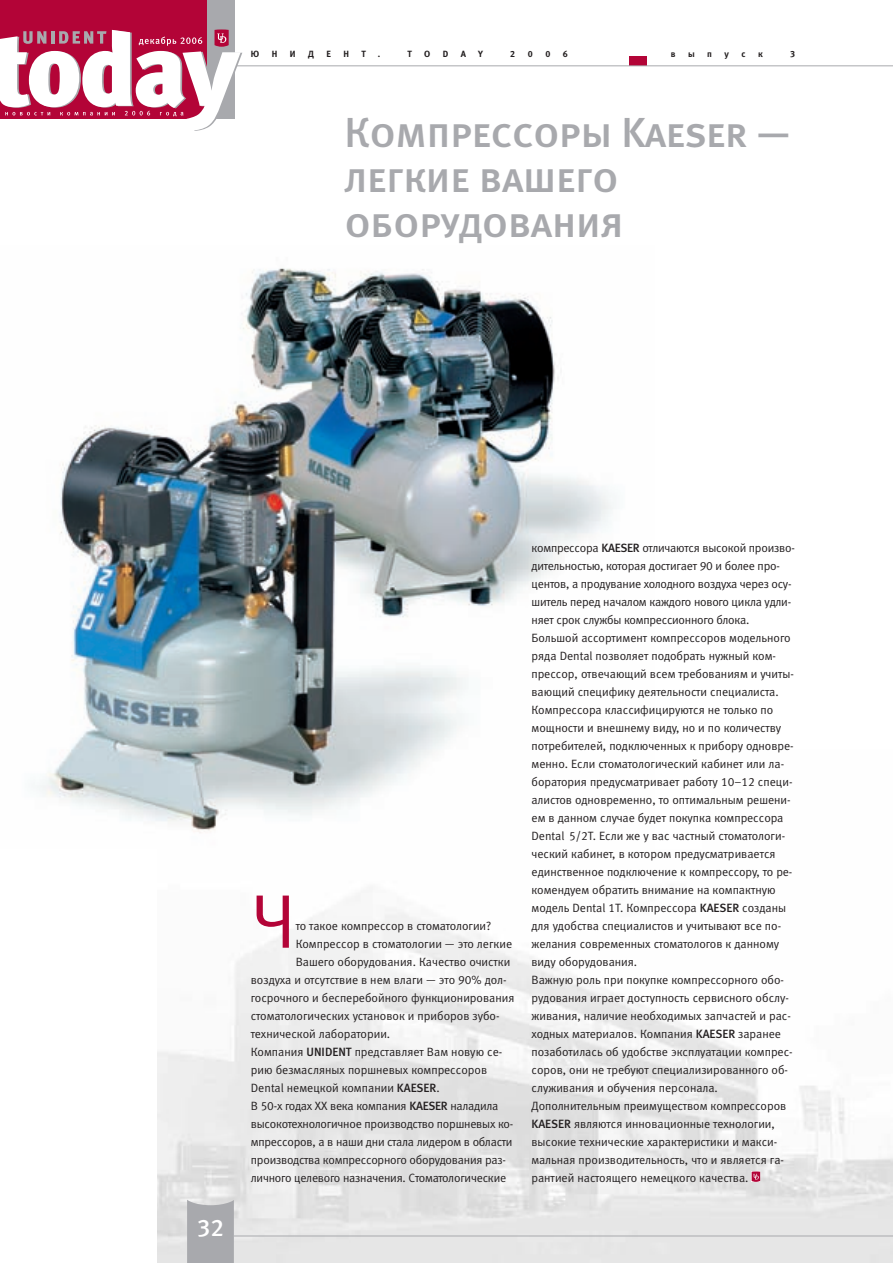
<style>
.page{position:relative;width:893px;height:1263px;background:#fff}
.page>*{position:absolute;margin:0;border:0;box-sizing:border-box;transform-origin:0 0}
.t1{font:76.05px "Meta Normal LFC";color:#b30437}
.t2{font:42px/45px "Meta Medium Caps LFC";letter-spacing:-.015em;color:#a8a9ad}
.t3{font:24px "Meta Medium LFC";color:#fff}
.t4{font:12px/18px "Meta Normal LFC";color:#231f20}
.t5{font:9px "Meta Bold LFC";color:#231f20}
.s1{font-family:"Meta Medium LFC"}
</style>
<div class="page">
<img style="left:37px;top:268px;width:577px;height:577px">
<div style="left:629px;top:57px;width:17px;height:9px;background:#b30437"></div>
<hr style="left:0;top:65px;width:893px;height:1px;background:#a8a9ad">
<hr style="left:234px;top:1235px;width:659px;height:1px;background:#a8a9ad">
<div style="left:187px;top:1200px;width:47px;height:63px;background:#a8a9ad"></div>
<div style="left:0;top:0;width:235px;height:119px;background:#b30437"></div>
<div style="left:208px;top:0;width:27px;height:119px;background:#a8a9ad"></div>
<svg style="left:0;top:29px;width:242px;height:102px"></svg>
<svg style="left:752px;top:1171px;width:8px;height:11px"></svg>
<p class="t5" style="left:251px;top:51px;width:10px">Ю</p>
<p class="t5" style="left:272px;top:51px;width:7px">Н</p>
<p class="t5" style="left:290px;top:51px;width:7px">И</p>
<p class="t5" style="left:308px;top:51px;width:7px">Д</p>
<p class="t5" style="left:327px;top:51px;width:6px">Е</p>
<p class="t5" style="left:344px;top:51px;width:7px">Н</p>
<p class="t5" style="left:362px;top:51px;width:6px">Т</p>
<p class="t5" style="left:378px;top:51px;width:4px">.</p>
<p class="t5" style="left:407px;top:51px;width:6px">T</p>
<p class="t5" style="left:424px;top:51px;width:8px">O</p>
<p class="t5" style="left:443px;top:51px;width:7px">D</p>
<p class="t5" style="left:461px;top:51px;width:7px">A</p>
<p class="t5" style="left:478px;top:51px;width:6px">Y</p>
<p class="t5" style="left:510px;top:51px;width:7px">2</p>
<p class="t5" style="left:528px;top:51px;width:7px">0</p>
<p class="t5" style="left:545px;top:51px;width:7px">0</p>
<p class="t5" style="left:563px;top:51px;width:7px">6</p>
<p class="t5" style="left:671px;top:51px;width:6px">в</p>
<p class="t5" style="left:688px;top:51px;width:8px">ы</p>
<p class="t5" style="left:707px;top:51px;width:6px">п</p>
<p class="t5" style="left:725px;top:51px;width:6px">у</p>
<p class="t5" style="left:741px;top:51px;width:6px">с</p>
<p class="t5" style="left:758px;top:51px;width:6px">к</p>
<p class="t5" style="left:790px;top:51px;width:7px">3</p>
<h2 class="t2" style="left:344px;top:114px;width:448px">Компрессоры Kaeser — легкие вашего оборудования</h2>
<h3 class="t3" style="left:197px;top:1219px;width:28px">32</h3>
<h1 class="t1" style="left:251px;top:895px;width:46px">Ч</h1>
<p class="t4" style="left:296px;top:918px;width:197px">то такое компрессор в стоматологии?</p>
<p class="t4" style="left:296px;top:936px;width:218px">Компрессор в стоматологии — это легкие</p>
<p class="t4" style="left:296px;top:954px;width:216px">Вашего оборудования. Качество очистки</p>
<p class="t4" style="left:251px;top:972px;width:257px">воздуха и отсутствие в нем влаги — это 90% дол-</p>
<p class="t4" style="left:251px;top:990px;width:265px">госрочного и бесперебойного функционирования</p>
<p class="t4" style="left:251px;top:1008px;width:250px">стоматологических установок и приборов зубо-</p>
<p class="t4" style="left:251px;top:1026px;width:141px">технической лаборатории.</p>
<p class="t4" style="left:251px;top:1044px;width:253px">Компания <span class="s1">UNIDENT</span> представляет Вам новую се-</p>
<p class="t4" style="left:251px;top:1062px;width:238px">рию безмасляных поршневых компрессоров</p>
<p class="t4" style="left:251px;top:1080px;width:190px">Dental немецкой компании <span class="s1">KAESER</span>.</p>
<p class="t4" style="left:251px;top:1098px;width:249px">В 50-х годах XX века компания <span class="s1">KAESER</span> наладила</p>
<p class="t4" style="left:251px;top:1116px;width:264px">высокотехнологичное производство поршневых ко-</p>
<p class="t4" style="left:251px;top:1134px;width:263px">мпрессоров, а в наши дни стала лидером в области</p>
<p class="t4" style="left:251px;top:1152px;width:257px">производства компрессорного оборудования раз-</p>
<p class="t4" style="left:251px;top:1170px;width:257px">личного целевого назначения. Стоматологические</p>
<p class="t4" style="left:531px;top:540px;width:265px">компрессора <span class="s1">KAESER</span> отличаются высокой произво&shy;дительностью, которая достигает 90 и более про&shy;центов, а продувание холодного воздуха через осу&shy;шитель перед началом каждого нового цикла удли&shy;няет срок службы компрессионного блока.<br>Большой ассортимент компрессоров модельного ряда Dental позволяет подобрать нужный ком&shy;прессор, отвечающий всем требованиям и учиты&shy;вающий специфику деятельности специалиста.<br>Компрессора классифицируются не только по мощности и внешнему виду, но и по количеству потребителей, подключенных к прибору одновре&shy;менно. Если стоматологический кабинет или ла&shy;боратория предусматривает работу 10–12 специ&shy;алистов одновременно, то оптимальным решени&shy;ем в данном случае будет покупка компрессора Dental 5/2T. Если же у вас частный стоматологи&shy;ческий кабинет, в котором предусматривается единственное подключение к компрессору, то ре&shy;комендуем обратить внимание на компактную модель Dental 1T. Компрессора <span class="s1">KAESER</span> созданы для удобства специалистов и учитывают все по&shy;желания современных стоматологов к данному виду оборудования.<br>Важную роль при покупке компрессорного обо&shy;рудования играет доступность сервисного обслу&shy;живания, наличие необходимых запчастей и рас&shy;ходных материалов. Компания <span class="s1">KAESER</span> заранее позаботилась об удобстве эксплуатации компрес&shy;соров, они не требуют специализированного об&shy;служивания и обучения персонала.<br>Дополнительным преимуществом компрессоров <span class="s1">KAESER</span> являются инновационные технологии, высокие технические характеристики и макси&shy;мальная производительность, что и является га&shy;рантией настоящего немецкого качества.</p>
</div>
